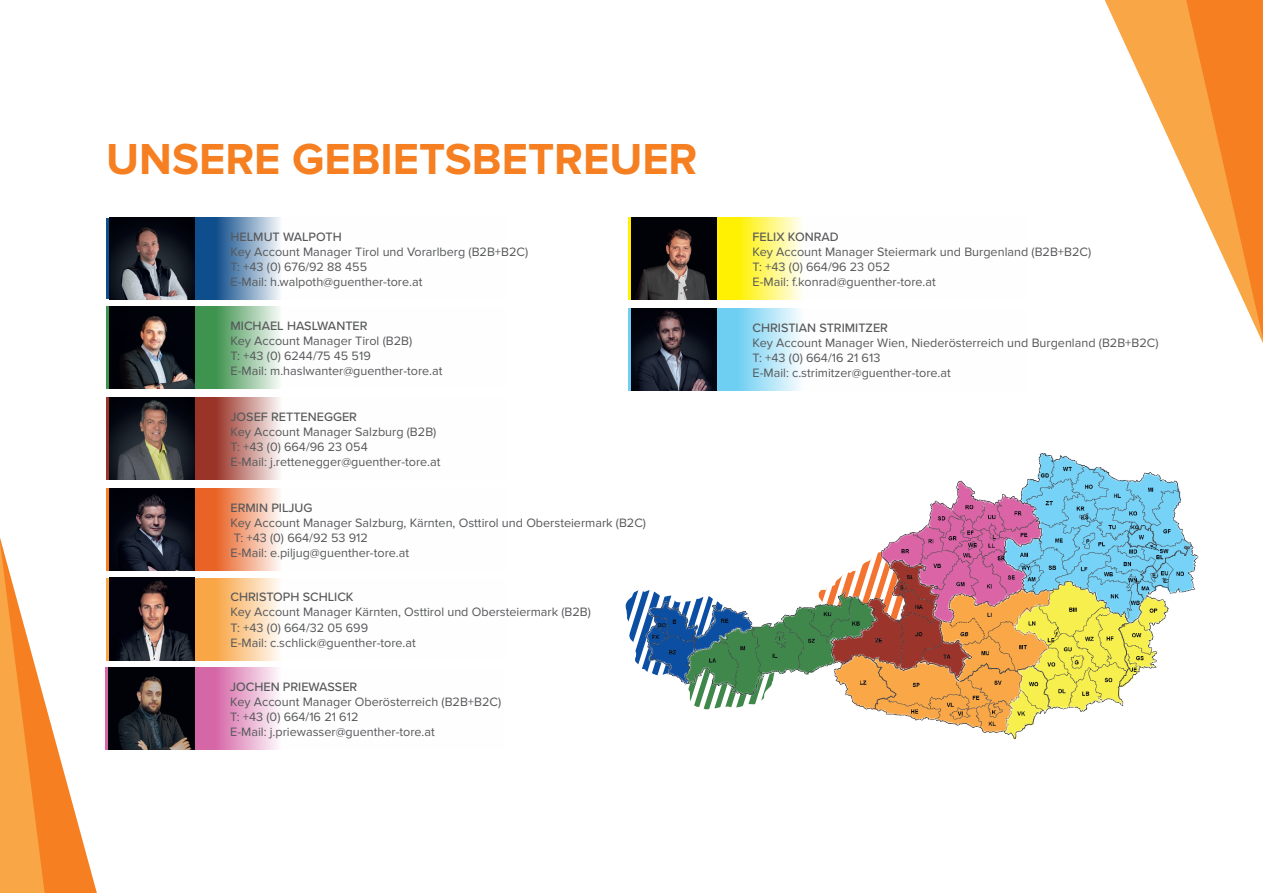
<style>
.page{position:relative;width:1263px;height:893px;background:#fff}
.page>*{position:absolute;margin:0;border:0;box-sizing:border-box;transform-origin:0 0}
.t1{font:700 45px "Proxima Nova";color:#f57f21}
.t2{font:12.6px "Proxima Nova";color:#57585a}
.t3{font:500 12.6px "Proxima Nova";color:#57585a}
</style>
<div class="page">
<img style="left:625px;top:453px;width:574px;height:287px">
<svg style="left:717px;top:308px;width:83px;height:83px;background:#a0dff6"></svg>
<svg style="left:195px;top:307px;width:84px;height:82px;background:#81b88c"></svg>
<svg style="left:195px;top:667px;width:83px;height:83px;background:#e49cc5"></svg>
<svg style="left:195px;top:397px;width:85px;height:83px;background:#be7c75"></svg>
<svg style="left:195px;top:488px;width:85px;height:82px;background:#f09a73"></svg>
<svg style="left:195px;top:218px;width:85px;height:82px;background:#658db5"></svg>
<svg style="left:717px;top:218px;width:85px;height:82px;background:#fff55c"></svg>
<svg style="left:195px;top:578px;width:84px;height:82px;background:#fac587"></svg>
<div style="left:106px;top:218px;width:88px;height:81px;background:#0f4e8c"></div>
<div style="left:106px;top:307px;width:88px;height:82px;background:#3e934e"></div>
<div style="left:106px;top:397px;width:88px;height:83px;background:#9a3428"></div>
<div style="left:106px;top:488px;width:88px;height:82px;background:#f57f21"></div>
<div style="left:106px;top:578px;width:88px;height:82px;background:#f9a646"></div>
<div style="left:106px;top:667px;width:88px;height:83px;background:linear-gradient(to bottom,#000208,#000208)"></div>
<div style="left:628px;top:218px;width:88px;height:82px;background:#fff101"></div>
<div style="left:628px;top:308px;width:88px;height:83px;background:#6fcff3"></div>
<img style="left:631px;top:308px;width:86px;height:83px">
<img style="left:109px;top:307px;width:86px;height:82px">
<img style="left:109px;top:667px;width:86px;height:83px">
<img style="left:109px;top:397px;width:86px;height:83px">
<img style="left:109px;top:488px;width:86px;height:82px">
<img style="left:109px;top:218px;width:86px;height:82px">
<img style="left:631px;top:218px;width:86px;height:82px">
<img style="left:109px;top:578px;width:86px;height:82px">
<svg style="left:0;top:538px;width:97px;height:355px"></svg>
<svg style="left:1105px;top:0;width:158px;height:343px"></svg>
<svg style="left:1186px;top:0;width:77px;height:339px"></svg>
<p class="t1" style="left:106px;top:133px;width:593px">UNSERE GEBIETSBETREUER</p>
<p class="t3" style="left:231px;top:227px;width:113px">HELMUT WALPOTH</p>
<p class="t2" style="left:231px;top:245px;width:299px">Key Account Manager Tirol und Vorarlberg (B2B+B2C)</p>
<p class="t2" style="left:231px;top:260px;width:138px">T: +43 (0) 676/92 88 455</p>
<p class="t2" style="left:231px;top:275px;width:193px">E-Mail: h.walpoth@guenther-tore.at</p>
<p class="t3" style="left:231px;top:316px;width:139px">MICHAEL HASLWANTER</p>
<p class="t2" style="left:231px;top:334px;width:183px">Key Account Manager Tirol (B2B)</p>
<p class="t2" style="left:231px;top:349px;width:142px">T: +43 (0) 6244/75 45 519</p>
<p class="t2" style="left:231px;top:364px;width:213px">E-Mail: m.haslwanter@guenther-tore.at</p>
<p class="t3" style="left:231px;top:407px;width:128px">JOSEF RETTENEGGER</p>
<p class="t2" style="left:231px;top:424px;width:207px">Key Account Manager Salzburg (B2B)</p>
<p class="t2" style="left:231px;top:440px;width:139px">T: +43 (0) 664/96 23 054</p>
<p class="t2" style="left:231px;top:455px;width:211px">E-Mail: j.rettenegger@guenther-tore.at</p>
<p class="t3" style="left:231px;top:498px;width:83px">ERMIN PILJUG</p>
<p class="t2" style="left:231px;top:515px;width:417px">Key Account Manager Salzburg, Kärnten, Osttirol und Obersteiermark (B2C)</p>
<p class="t2" style="left:234px;top:530px;width:136px">T: +43 (0) 664/92 53 912</p>
<p class="t2" style="left:231px;top:546px;width:180px">E-Mail: e.piljug@guenther-tore.at</p>
<p class="t3" style="left:231px;top:588px;width:125px">CHRISTOPH SCHLICK</p>
<p class="t2" style="left:231px;top:605px;width:362px">Key Account Manager Kärnten, Osttirol und Obersteiermark (B2B)</p>
<p class="t2" style="left:231px;top:620px;width:139px">T: +43 (0) 664/32 05 699</p>
<p class="t2" style="left:231px;top:635px;width:187px">E-Mail: c.schlick@guenther-tore.at</p>
<p class="t3" style="left:230px;top:677px;width:129px">JOCHEN PRIEWASSER</p>
<p class="t2" style="left:230px;top:695px;width:272px">Key Account Manager Oberösterreich (B2B+B2C)</p>
<p class="t2" style="left:230px;top:710px;width:130px">T: +43 (0) 664/16 21 612</p>
<p class="t2" style="left:230px;top:725px;width:206px">E-Mail: j.priewasser@guenther-tore.at</p>
<p class="t3" style="left:752px;top:227px;width:88px">FELIX KONRAD</p>
<p class="t2" style="left:752px;top:245px;width:340px">Key Account Manager Steiermark und Burgenland (B2B+B2C)</p>
<p class="t2" style="left:752px;top:260px;width:139px">T: +43 (0) 664/96 23 052</p>
<p class="t2" style="left:752px;top:275px;width:185px">E-Mail: f.konrad@guenther-tore.at</p>
<p class="t3" style="left:752px;top:318px;width:137px">CHRISTIAN STRIMITZER</p>
<p class="t2" style="left:752px;top:335px;width:407px">Key Account Manager Wien, Niederösterreich und Burgenland (B2B+B2C)</p>
<p class="t2" style="left:752px;top:351px;width:129px">T: +43 (0) 664/16 21 613</p>
<p class="t2" style="left:752px;top:366px;width:200px">E-Mail: c.strimitzer@guenther-tore.at</p>
</div>
